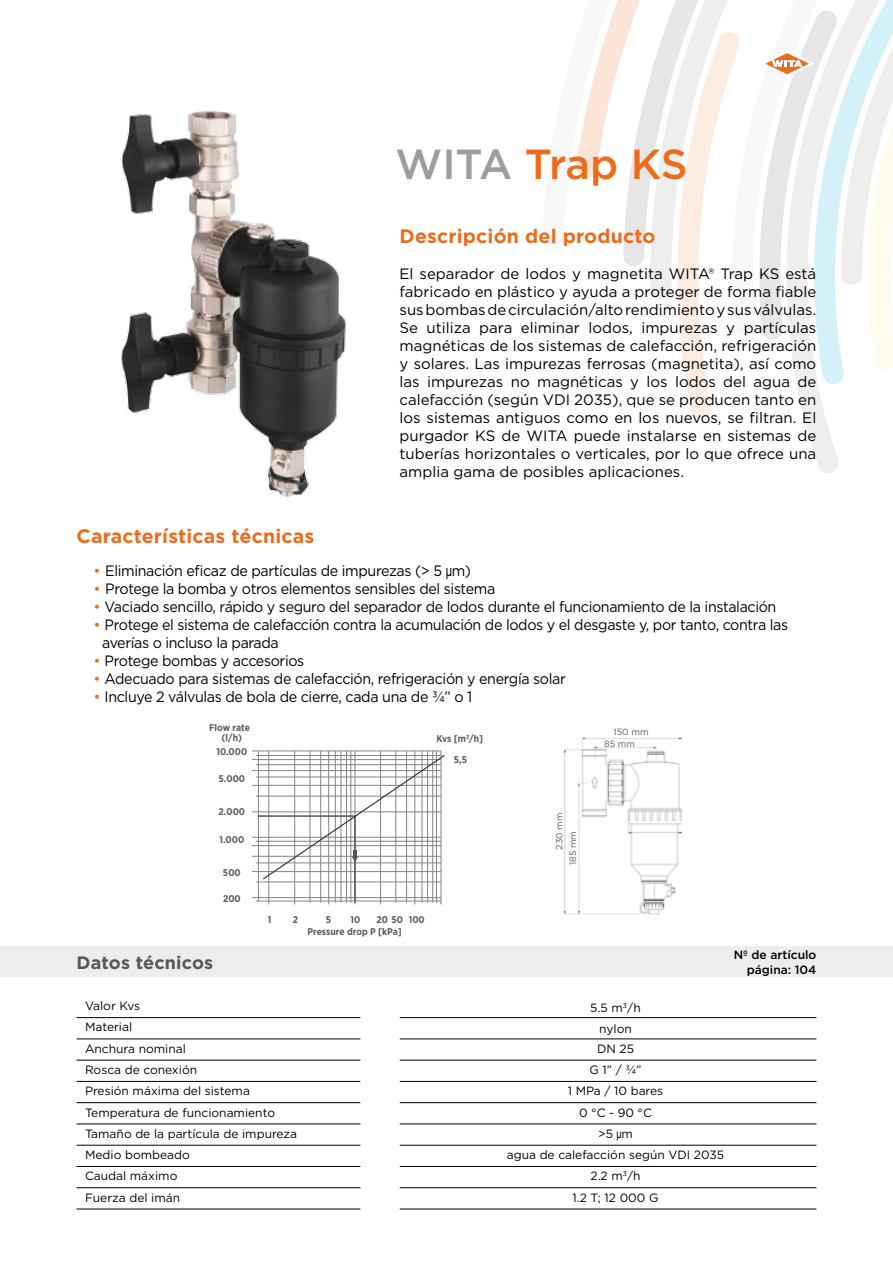
<style>
.page{position:relative;width:893px;height:1263px;background:#fff}
.page>*{position:absolute;margin:0;border:0;box-sizing:border-box;transform-origin:0 0}
.t1{font:500 42px "Gotham";letter-spacing:-.01em;color:#ec6c1e}
.t2{font:700 19.5px "Gotham";letter-spacing:.01em;color:#ec6c1e}
.t3{font:700 18px "Gotham";letter-spacing:.01em;color:#575756}
.t4{font:15px/18px "Gotham";letter-spacing:-.025em;color:#000;text-align:justify}
.t5{font:15px/18px "Gotham";letter-spacing:-.025em;color:#000;scale:.95 1}
.t6{font:12px/21.3px "Gotham";color:#000;text-align:center}
.t7{font:500 12px/14.4px "Gotham";color:#000;text-align:right}
.t8{font:700 9.75px/10.5px "Gotham Narrow";letter-spacing:.005em;color:#575e62;text-align:center}
.t9{font:9px/13.6px "Gotham";color:#575e62}
.s1{color:#9d9d9c}
.s2{color:#ec6c1e}
.s3{font-family:"Arial Narrow"}
</style>
<div class="page">
<svg style="left:576px;top:0;width:263px;height:822px"></svg>
<svg style="left:76px;top:750px;width:282px;height:375px"></svg>
<svg style="left:757px;top:0;width:136px;height:385px"></svg>
<div style="left:0;top:946px;width:893px;height:31px;background:#ededed"></div>
<hr style="left:77px;top:1060px;width:283px;height:1px;background:#000">
<hr style="left:77px;top:1081px;width:283px;height:1px;background:#000">
<hr style="left:77px;top:1102px;width:283px;height:1px;background:#000">
<hr style="left:77px;top:1124px;width:283px;height:1px;background:#000">
<hr style="left:77px;top:1145px;width:283px;height:1px;background:#000">
<hr style="left:77px;top:1166px;width:283px;height:1px;background:#000">
<hr style="left:77px;top:1187px;width:283px;height:1px;background:#000">
<hr style="left:77px;top:1209px;width:283px;height:1px;background:#000">
<hr style="left:77px;top:1017px;width:283px;height:1px;background:#000">
<hr style="left:77px;top:1039px;width:283px;height:1px;background:#000">
<hr style="left:400px;top:1060px;width:416px;height:1px;background:#000">
<hr style="left:400px;top:1081px;width:416px;height:1px;background:#000">
<hr style="left:400px;top:1102px;width:416px;height:1px;background:#000">
<hr style="left:400px;top:1124px;width:416px;height:1px;background:#000">
<hr style="left:400px;top:1145px;width:416px;height:1px;background:#000">
<hr style="left:400px;top:1166px;width:416px;height:1px;background:#000">
<hr style="left:400px;top:1187px;width:416px;height:1px;background:#000">
<hr style="left:400px;top:1209px;width:416px;height:1px;background:#000">
<hr style="left:400px;top:1017px;width:416px;height:1px;background:#000">
<hr style="left:400px;top:1039px;width:416px;height:1px;background:#000">
<img style="left:564px;top:730px;width:117px;height:185px">
<hr style="left:252px;top:751px;width:189px;height:1px;background:#818586">
<hr style="left:258px;top:751px;width:1px;height:150px;background:#818586">
<hr style="left:268px;top:751px;width:1px;height:153px;background:#818586">
<hr style="left:294px;top:751px;width:1px;height:153px;background:#818586">
<hr style="left:328px;top:751px;width:1px;height:153px;background:#818586">
<hr style="left:380px;top:751px;width:1px;height:153px;background:#818586">
<hr style="left:415px;top:751px;width:1px;height:153px;background:#818586">
<hr style="left:441px;top:751px;width:1px;height:153px;background:#818586">
<hr style="left:355px;top:751px;width:1px;height:153px;background:#818586">
<hr style="left:310px;top:751px;width:1px;height:151px;background:#818586">
<hr style="left:320px;top:751px;width:1px;height:151px;background:#818586">
<hr style="left:335px;top:751px;width:1px;height:151px;background:#818586">
<hr style="left:341px;top:751px;width:1px;height:151px;background:#818586">
<hr style="left:346px;top:751px;width:1px;height:151px;background:#818586">
<hr style="left:351px;top:751px;width:1px;height:151px;background:#818586">
<hr style="left:396px;top:751px;width:1px;height:151px;background:#818586">
<hr style="left:406px;top:751px;width:1px;height:151px;background:#818586">
<hr style="left:422px;top:751px;width:1px;height:151px;background:#818586">
<hr style="left:427px;top:751px;width:1px;height:151px;background:#818586">
<hr style="left:432px;top:751px;width:1px;height:151px;background:#818586">
<hr style="left:436px;top:751px;width:1px;height:151px;background:#818586">
<hr style="left:256px;top:755px;width:185px;height:1px;background:#818586">
<hr style="left:256px;top:764px;width:185px;height:1px;background:#818586">
<hr style="left:256px;top:796px;width:185px;height:1px;background:#818586">
<hr style="left:256px;top:841px;width:185px;height:1px;background:#818586">
<hr style="left:256px;top:862px;width:185px;height:1px;background:#818586">
<hr style="left:256px;top:882px;width:185px;height:1px;background:#818586">
<hr style="left:256px;top:901px;width:185px;height:1px;background:#818586">
<hr style="left:252px;top:759px;width:189px;height:1px;background:#818586">
<hr style="left:252px;top:770px;width:189px;height:1px;background:#818586">
<hr style="left:252px;top:785px;width:189px;height:1px;background:#818586">
<hr style="left:252px;top:811px;width:189px;height:1px;background:#818586">
<hr style="left:252px;top:837px;width:189px;height:1px;background:#818586">
<hr style="left:252px;top:845px;width:189px;height:1px;background:#818586">
<hr style="left:252px;top:856px;width:189px;height:1px;background:#818586">
<hr style="left:252px;top:871px;width:189px;height:1px;background:#818586">
<hr style="left:252px;top:897px;width:189px;height:1px;background:#818586">
<hr style="left:256px;top:777px;width:185px;height:1px;background:#818586">
<hr style="left:354px;top:816px;width:2px;height:86px;background:#535556">
<hr style="left:258px;top:815px;width:97px;height:2px;background:#535556">
<svg style="left:262px;top:754px;width:183px;height:126px"></svg>
<img style="left:121px;top:111px;width:225px;height:387px">
<h1 class="t1" style="left:395px;top:137px;width:294px"><span class="s1">WITA</span> Trap KS</h1>
<h2 class="t2" style="left:400px;top:224px;width:257px">Descripción del producto</h2>
<p class="t4" style="left:400px;top:264px;width:418px">El separador de lodos y magnetita WITA® Trap KS está fabricado en plástico y ayuda a proteger de forma fiable sus bombas de circulación/alto rendimiento y sus válvulas.<br>Se utiliza para eliminar lodos, impurezas y partículas magnéticas de los sistemas de calefacción, refrigeración y solares. Las impurezas ferrosas (magnetita), así como las impurezas no magnéticas y los lodos del agua de calefacción (según VDI 2035), que se producen tanto en los sistemas antiguos como en los nuevos, se filtran. El purgador KS de WITA puede instalarse en sistemas de tuberías horizontales o verticales, por lo que ofrece una amplia gama de posibles aplicaciones.</p>
<h2 class="t2" style="left:77px;top:523px;width:239px">Características técnicas</h2>
<p class="t5" style="left:94px;top:561px;width:399px"><span class="s2">•</span> Eliminación eficaz de partículas de impurezas (&gt; 5 <span class="s3">μ</span>m)</p>
<p class="t5" style="left:94px;top:579px;width:424px"><span class="s2">•</span> Protege la bomba y otros elementos sensibles del sistema</p>
<p class="t5" style="left:94px;top:597px;width:720px"><span class="s2">•</span> Vaciado sencillo, rápido y seguro del separador de lodos durante el funcionamiento de la instalación</p>
<p class="t5" style="left:102px;top:615px;width:724px;text-indent:-9px"><span class="s2">•</span> Protege el sistema de calefacción contra la acumulación de lodos y el desgaste y, por tanto, contra las averías o incluso la parada</p>
<p class="t5" style="left:94px;top:651px;width:223px"><span class="s2">•</span> Protege bombas y accesorios</p>
<p class="t5" style="left:94px;top:669px;width:499px"><span class="s2">•</span> Adecuado para sistemas de calefacción, refrigeración y energía solar</p>
<p class="t5" style="left:94px;top:687px;width:400px"><span class="s2">•</span> Incluye 2 válvulas de bola de cierre, cada una de ¾” o 1</p>
<p class="t8" style="left:209px;top:722px;width:42px">Flow rate (l/h)</p>
<p class="t8" style="left:216px;top:746px;width:32px">10.000</p>
<p class="t8" style="left:219px;top:773px;width:28px">5.000</p>
<p class="t8" style="left:219px;top:806px;width:28px">2.000</p>
<p class="t8" style="left:219px;top:835px;width:26px">1.000</p>
<p class="t8" style="left:223px;top:868px;width:19px">500</p>
<p class="t8" style="left:223px;top:893px;width:19px">200</p>
<p class="t8" style="left:436px;top:728px;width:48px;line-height:21px">Kvs [m<sup>3</sup>/h]<br>5,5</p>
<p class="t8" style="left:268px;top:914px;width:5px">1</p>
<p class="t8" style="left:293px;top:914px;width:7px">2</p>
<p class="t8" style="left:326px;top:914px;width:7px">5</p>
<p class="t8" style="left:350px;top:914px;width:11px">10</p>
<p class="t8" style="left:377px;top:914px;width:50px">20 50 100</p>
<p class="t8" style="left:307px;top:926px;width:96px">Pressure drop P [kPa]</p>
<p class="t9" style="left:552px;top:865px;width:54px;text-indent:16px;rotate:-90deg">230 mm<br>185 mm</p>
<p class="t9" style="left:604px;top:726px;width:46px;line-height:12px;text-indent:10px">150 mm<br>85 mm</p>
<p class="t3" style="left:77px;top:951px;width:138px">Datos técnicos</p>
<p class="t6" style="left:85px;top:995px;width:214px;text-align:left">Valor Kvs<br>Material<br>Anchura nominal<br>Rosca de conexión<br>Presión máxima del sistema<br>Temperatura de funcionamiento<br>Tamaño de la partícula de impureza<br>Medio bombeado<br>Caudal máximo<br>Fuerza del imán</p>
<p class="t6" style="left:590px;top:997px;width:52px">5.5 m<sup>3</sup>/h nylon</p>
<p class="t6" style="left:507px;top:1037px;width:219px">DN 25<br>G 1” / ¾”<br>1 MPa / 10 bares<br>0 °C - 90 °C<br>&gt;5 <span class="s3">μ</span>m<br>agua de calefacción según VDI 2035<br>2.2 m<sup>3</sup>/h<br>1.2 T; 12 000 G</p>
<p class="t7" style="left:734px;top:948px;width:84px">Nº de artículo página: 104</p>
</div>
